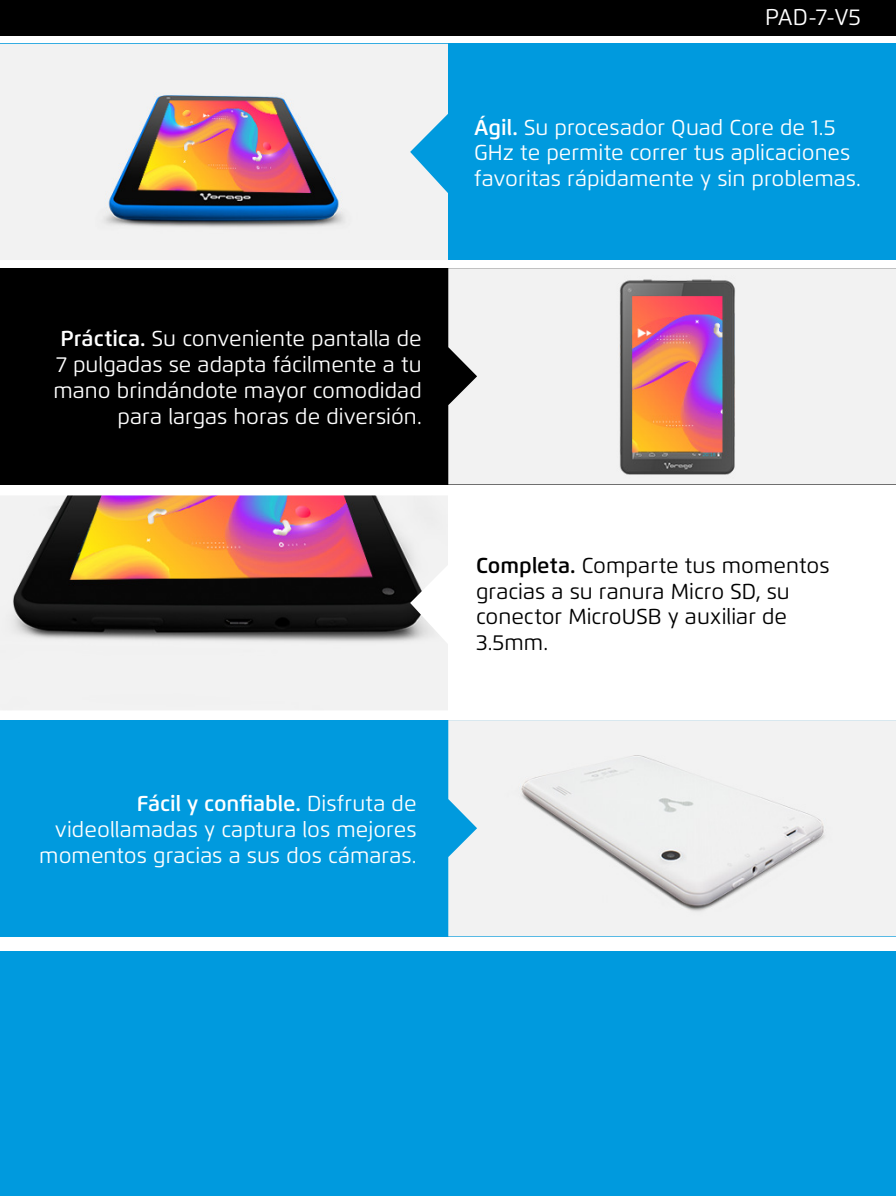
<style>
.page{position:relative;width:896px;height:1196px;background:#fff}
.page>*{position:absolute;margin:0;border:0;box-sizing:border-box;transform-origin:0 0}
.t1{font:22.75px "Flexo";color:#fff}
.t2{font:21.61px/25.9px "Flexo";color:#fff;text-align:right}
.t3{font:21.61px/25.9px "Flexo";color:#000}
.s1{font-weight:600}
</style>
<div class="page">
<div style="left:0;top:268px;width:895px;height:216px;background:#000"></div>
<div style="left:0;top:720px;width:896px;height:216px;background:#009ade"></div>
<div style="left:0;top:44px;width:896px;height:216px;background:#009ade"></div>
<div style="left:0;top:951px;width:896px;height:244px;background:#009ade"></div>
<img style="left:0;top:44px;width:448px;height:216px">
<img style="left:0;top:495px;width:448px;height:215px">
<img style="left:448px;top:268px;width:448px;height:216px">
<img style="left:448px;top:720px;width:448px;height:216px">
<div style="left:0;top:0;width:896px;height:35px;background:#000"></div>
<p class="t1" style="left:765px;top:3px;width:97px">PAD-7-V5</p>
<p class="t2" style="left:474px;top:114px;width:388px;text-align:left"><span class="s1">Ágil.</span> Su procesador Quad Core de 1.5<br>GHz te permite correr tus aplicaciones favoritas rápidamente y sin problemas.</p>
<p class="t2" style="left:53px;top:325px;width:370px"><span class="s1">Práctica.</span> Su conveniente pantalla de 7 pulgadas se adapta fácilmente a tu mano brindándote mayor comodidad para largas horas de diversión.</p>
<p class="t3" style="left:476px;top:552px;width:355px"><span class="s1">Completa.</span> Comparte tus momentos gracias a su ranura Micro SD, su conector MicroUSB y auxiliar de<br>3.5mm.</p>
<p class="t2" style="left:39px;top:790px;width:379px"><span class="s1">Fácil y confiable.</span> Disfruta de videollamadas y captura los mejores momentos gracias a sus dos cámaras.</p>
</div>
